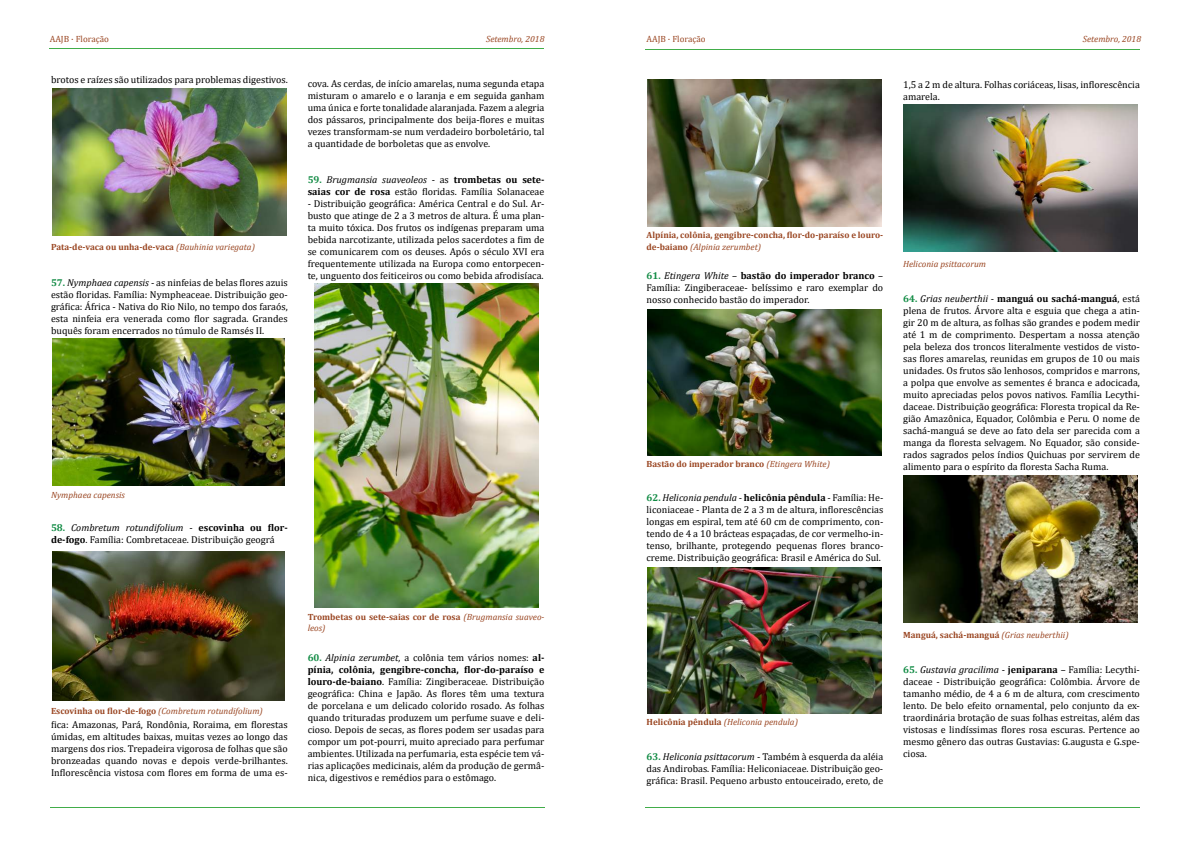
<style>
.page{position:relative;width:1191px;height:842px;background:#fff}
.page>*{position:absolute;margin:0;border:0;box-sizing:border-box;transform-origin:0 0}
.t1{font:10px/12px "Cambria";color:#000;text-align:justify}
.t2{font:700 9px/10.8px "Cambria";color:#9a4622}
.t3{font:italic 9px "Cambria";color:#9a4622}
.t4{font:9px "Cambria";color:#9a4622}
.s1{font-weight:700;color:#118b44}
.s2{font-style:italic}
.s3{font-weight:700}
.s4{font-weight:400;font-style:italic}
.s5{font-weight:700;font-style:normal}
</style>
<div class="page">
<hr style="left:645px;top:807px;width:494px;height:1px;background:#41ad49">
<hr style="left:51px;top:807px;width:494px;height:1px;background:#41ad49">
<hr style="left:50px;top:48px;width:494px;height:1px;background:#41ad49">
<hr style="left:645px;top:49px;width:494px;height:1px;background:#41ad49">
<img style="left:52px;top:89px;width:234px;height:146px">
<img style="left:52px;top:339px;width:233px;height:146px">
<img style="left:52px;top:551px;width:233px;height:149px">
<img style="left:315px;top:283px;width:224px;height:325px">
<img style="left:648px;top:80px;width:234px;height:147px">
<img style="left:647px;top:309px;width:234px;height:147px">
<img style="left:648px;top:567px;width:233px;height:147px">
<img style="left:904px;top:105px;width:233px;height:147px">
<img style="left:904px;top:476px;width:233px;height:146px">
<p class="t4" style="left:50px;top:34px;width:61px">AAJB · Floração</p>
<p class="t3" style="left:486px;top:33px;width:60px">Setembro, 2018</p>
<p class="t4" style="left:646px;top:34px;width:61px">AAJB · Floração</p>
<p class="t3" style="left:1082px;top:33px;width:60px">Setembro, 2018</p>
<p class="t1" style="left:51px;top:73px;width:238px">brotos e raízes são utilizados para problemas digestivos.</p>
<p class="t1" style="left:308px;top:78px;width:238px">cova. As cerdas, de início amarelas, numa segunda etapa misturam o amarelo e o laranja e em seguida ganham uma única e forte tonalidade alaranjada. Fazem a alegria dos pássaros, principalmente dos beija-flores e muitas vezes transformam-se num verdadeiro borboletário, tal a quantidade de borboletas que as envolve.</p>
<p class="t1" style="left:308px;top:173px;width:238px"><span class="s1">59.</span> <span class="s2">Brugmansia suaveoleos</span> - as <span class="s3">trombetas ou sete&shy;saias cor de rosa</span> estão floridas. Família Solanaceae</p>
<p class="t1" style="left:308px;top:197px;width:238px">- Distribuição geográfica: América Central e do Sul. Ar&shy;busto que atinge de 2 a 3 metros de altura. É uma plan&shy;ta muito tóxica. Dos frutos os indígenas preparam uma bebida narcotizante, utilizada pelos sacerdotes a fim de se comunicarem com os deuses. Após o século XVI era frequentemente utilizada na Europa como entorpecen&shy;te, unguento dos feiticeiros ou como bebida afrodisíaca.</p>
<p class="t1" style="left:903px;top:78px;width:238px">1,5 a 2 m de altura. Folhas coriáceas, lisas, inflorescência amarela.</p>
<p class="t2" style="left:646px;top:228px;width:238px;line-height:12px">Alpínia, colônia, gengibre-concha, flor-do-paraíso e louro&shy;de-baiano <span class="s4">(Alpinia zerumbet)</span></p>
<p class="t1" style="left:646px;top:270px;width:238px"><span class="s1">61.</span> <span class="s2">Etingera White</span> – <span class="s3">bastão do imperador branco</span> – Família: Zingiberaceae- belíssimo e raro exemplar do nosso conhecido bastão do imperador.</p>
<p class="t2" style="left:51px;top:241px;width:205px">Pata-de-vaca ou unha-de-vaca <span class="s4">(Bauhinia variegata)</span></p>
<p class="t1" style="left:51px;top:276px;width:238px"><span class="s1">57.</span> <span class="s2">Nymphaea capensis</span> - as ninfeias de belas flores azuis estão floridas. Família: Nympheaceae. Distribuição geo&shy;gráfica: África - Nativa do Rio Nilo, no tempo dos faraós, esta ninfeia era venerada como flor sagrada. Grandes buquês foram encerrados no túmulo de Ramsés II.</p>
<p class="t3" style="left:903px;top:258px;width:84px">Heliconia psittacorum</p>
<p class="t1" style="left:903px;top:293px;width:238px"><span class="s1">64.</span> <span class="s2">Grias neuberthii</span> - <span class="s3">manguá ou sachá-manguá</span>, está plena de frutos. Árvore alta e esguia que chega a atin&shy;gir 20 m de altura, as folhas são grandes e podem medir até 1 m de comprimento. Despertam a nossa atenção pela beleza dos troncos literalmente vestidos de visto&shy;sas flores amarelas, reunidas em grupos de 10 ou mais unidades. Os frutos são lenhosos, compridos e marrons, a polpa que envolve as sementes é branca e adocicada, muito apreciadas pelos povos nativos. Família Lecythi&shy;daceae. Distribuição geográfica: Floresta tropical da Re&shy;gião Amazônica, Equador, Colômbia e Peru. O nome de sachá-manguá se deve ao fato dela ser parecida com a manga da floresta selvagem. No Equador, são conside&shy;rados sagrados pelos índios Quichuas por servirem de alimento para o espírito da floresta Sacha Ruma.</p>
<p class="t2" style="left:646px;top:458px;width:185px">Bastão do imperador branco <span class="s4">(Etingera White)</span></p>
<p class="t1" style="left:646px;top:492px;width:238px"><span class="s1">62.</span> <span class="s2">Heliconia pendula</span> - <span class="s3">helicônia pêndula</span> - Família: He&shy;liconiaceae - Planta de 2 a 3 m de altura, inflorescências longas em espiral, tem até 60 cm de comprimento, con&shy;tendo de 4 a 10 brácteas espaçadas, de cor vermelho-in&shy;tenso, brilhante, protegendo pequenas flores branco&shy;creme. Distribuição geográfica: Brasil e América do Sul.</p>
<p class="t3" style="left:51px;top:489px;width:76px">Nymphaea capensis</p>
<p class="t1" style="left:51px;top:521px;width:238px"><span class="s1">58.</span> <span class="s2">Combretum rotundifolium</span> - <span class="s3">escovinha ou flor&shy;de-fogo</span>. Família: Combretaceae. Distribuição geográ</p>
<p class="t3" style="left:51px;top:704px;width:213px"><span class="s5">Escovinha ou flor-de-fogo</span> (Combretum rotundifolium)</p>
<p class="t1" style="left:51px;top:719px;width:238px">fica: Amazonas, Pará, Rondônia, Roraima, em florestas úmidas, em altitudes baixas, muitas vezes ao longo das margens dos rios. Trepadeira vigorosa de folhas que são bronzeadas quando novas e depois verde-brilhantes.<br>Inflorescência vistosa com flores em forma de uma es-</p>
<p class="t2" style="left:308px;top:611px;width:238px">Trombetas ou sete-saias cor de rosa <span class="s4">(Brugmansia suaveo&shy;leos)</span></p>
<p class="t1" style="left:308px;top:651px;width:238px"><span class="s1">60.</span> <span class="s2">Alpinia zerumbet,</span> a colônia tem vários nomes: <span class="s3">al&shy;pínia, colônia, gengibre-concha, flor-do-paraíso e louro-de-baiano</span>. Família: Zingiberaceae. Distribuição geográfica: China e Japão. As flores têm uma textura de porcelana e um delicado colorido rosado. As folhas quando trituradas produzem um perfume suave e deli&shy;cioso. Depois de secas, as flores podem ser usadas para compor um pot-pourri, muito apreciado para perfumar ambientes. Utilizada na perfumaria, esta espécie tem vá&shy;rias aplicações medicinais, além da produção de germâ&shy;nica, digestivos e remédios para o estômago.</p>
<p class="t3" style="left:646px;top:715px;width:153px"><span class="s5">Helicônia pêndula</span> (Heliconia pendula)</p>
<p class="t1" style="left:646px;top:751px;width:238px"><span class="s1">63.</span> <span class="s2">Heliconia psittacorum</span> - Também à esquerda da aléia das Andirobas. Família: Heliconiaceae. Distribuição geo&shy;gráfica: Brasil. Pequeno arbusto entouceirado, ereto, de</p>
<p class="t2" style="left:903px;top:629px;width:167px">Manguá, sachá-manguá <span class="s4">(Grias neuberthii)</span></p>
<p class="t1" style="left:903px;top:664px;width:238px"><span class="s1">65.</span> <span class="s2">Gustavia gracilima</span> - <span class="s3">jeniparana</span> – Família: Lecythi&shy;daceae - Distribuição geográfica: Colômbia. Árvore de tamanho médio, de 4 a 6 m de altura, com crescimento lento. De belo efeito ornamental, pelo conjunto da ex&shy;traordinária brotação de suas folhas estreitas, além das vistosas e lindíssimas flores rosa escuras. Pertence ao mesmo gênero das outras Gustavias: G.augusta e G.spe&shy;ciosa.</p>
</div>
